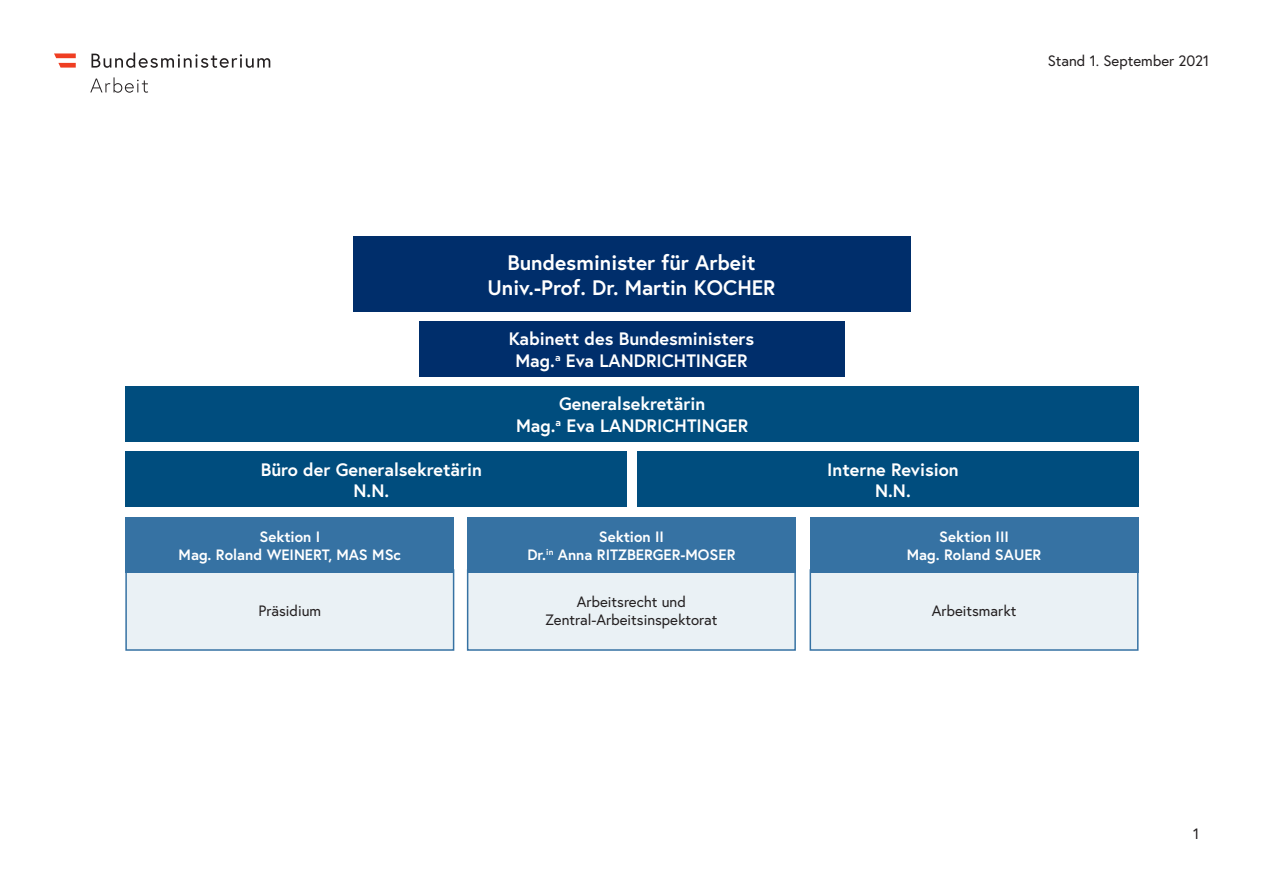
<style>
.page{position:relative;width:1263px;height:893px;background:#fff}
.page>*{position:absolute;margin:0;border:0;box-sizing:border-box;transform-origin:0 0}
.t1{font:700 21px/25.2px "Europa Austria";color:#fff;text-align:center}
.t2{font:700 18px/21.6px "Europa Austria";color:#fff;text-align:center}
.t3{font:700 15px/18px "Europa Austria";color:#fff;text-align:center}
.t4{font:15px/18px "Europa Austria";color:#231f20;text-align:center}
</style>
<div class="page">
<div style="left:125px;top:569px;width:329px;height:82px;background:#eaf1f5;border:2px solid #3672a3"></div>
<div style="left:809px;top:569px;width:329px;height:82px;background:#eaf1f5;border:2px solid #3672a3"></div>
<div style="left:467px;top:569px;width:329px;height:82px;background:#eaf1f5;border:2px solid #3672a3"></div>
<div style="left:353px;top:236px;width:557px;height:75px;background:#002e6b"></div>
<div style="left:419px;top:321px;width:425px;height:56px;background:#002e6b"></div>
<div style="left:125px;top:452px;width:501px;height:55px;background:#004d7e"></div>
<div style="left:125px;top:517px;width:329px;height:55px;background:#3672a3"></div>
<div style="left:809px;top:517px;width:329px;height:55px;background:#3672a3"></div>
<div style="left:467px;top:517px;width:329px;height:55px;background:#3672a3"></div>
<div style="left:637px;top:452px;width:501px;height:55px;background:#004d7e"></div>
<div style="left:125px;top:387px;width:1013px;height:55px;background:#004d7e"></div>
<svg style="left:90px;top:77px;width:58px;height:16px"></svg>
<svg style="left:91px;top:53px;width:179px;height:15px"></svg>
<svg style="left:54px;top:53px;width:22px;height:15px"></svg>
<p class="t1" style="left:487px;top:249px;width:289px">Bundesminister für Arbeit<br>Univ.-Prof. Dr. Martin KOCHER</p>
<p class="t2" style="left:509px;top:328px;width:247px">Kabinett des Bundesministers<br>Mag.<sup>a</sup> Eva LANDRICHTINGER</p>
<p class="t2" style="left:516px;top:393px;width:234px">Generalsekretärin<br>Mag.<sup>a</sup> Eva LANDRICHTINGER</p>
<p class="t4" style="left:1048px;top:51px;width:163px">Stand 1. September 2021</p>
<p class="t2" style="left:261px;top:458px;width:223px">Büro der Generalsekretärin<br>N.N.</p>
<p class="t3" style="left:179px;top:527px;width:224px">Sektion I<br>Mag. Roland WEINERT, MAS MSc</p>
<p class="t3" style="left:907px;top:527px;width:136px">Sektion III<br>Mag. Roland SAUER</p>
<p class="t2" style="left:827px;top:458px;width:133px">Interne Revision<br>N.N.</p>
<p class="t3" style="left:527px;top:527px;width:209px">Sektion II<br>Dr.<sup>in</sup> Anna RITZBERGER-MOSER</p>
<p class="t4" style="left:545px;top:593px;width:174px">Arbeitsrecht und<br>Zentral-Arbeitsinspektorat</p>
<p class="t4" style="left:259px;top:601px;width:64px">Präsidium</p>
<p class="t4" style="left:932px;top:601px;width:86px">Arbeitsmarkt</p>
<p class="t4" style="left:1193px;top:824px;width:8px">1</p>
</div>
